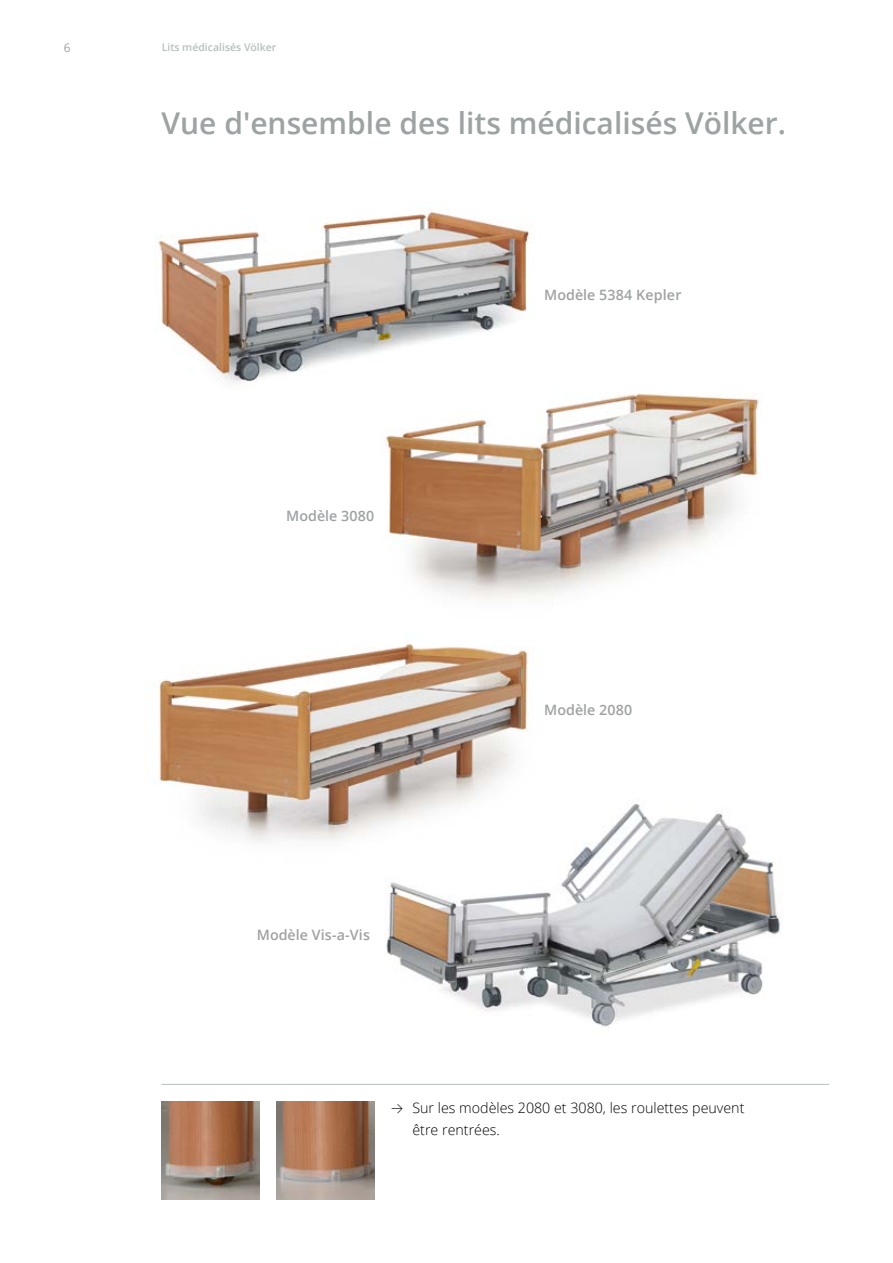
<style>
.page{position:relative;width:893px;height:1263px;background:#fff}
.page>*{position:absolute;margin:0;border:0;box-sizing:border-box;transform-origin:0 0}
.t1{font:600 30px "Open Sans";color:#9da2a2}
.t2{font:300 14.25px/22.5px "Open Sans";color:#000}
.t3{font:600 14.25px "Open Sans";color:#9da2a2}
.t4{font:12px "Open Sans";color:#9da2a2}
.t5{font:600 10.5px "Open Sans";color:#b9bebe}
.s1{font-family:"Akkurat Std"}
</style>
<div class="page">
<img style="left:385px;top:393px;width:376px;height:208px">
<img style="left:162px;top:1101px;width:97px;height:98px">
<img style="left:276px;top:1101px;width:98px;height:98px">
<img style="left:155px;top:209px;width:410px;height:196px">
<img style="left:385px;top:803px;width:395px;height:224px">
<img style="left:159px;top:642px;width:431px;height:257px">
<hr style="left:162px;top:1084px;width:667px;height:1px;background:#b9bebe">
<p class="t4" style="left:64px;top:39px;width:8px">6</p>
<p class="t5" style="left:162px;top:40px;width:116px">Lits médicalisés Völker</p>
<h1 class="t1" style="left:162px;top:102px;width:626px">Vue d'ensemble des lits médicalisés Völker.</h1>
<p class="t3" style="left:286px;top:506px;width:89px">Modèle 3080</p>
<p class="t3" style="left:544px;top:285px;width:139px">Modèle 5384 Kepler</p>
<p class="t3" style="left:544px;top:700px;width:89px">Modèle 2080</p>
<p class="t3" style="left:257px;top:925px;width:115px">Modèle Vis-a-Vis</p>
<p class="t2" style="left:412px;top:1096px;width:333px;text-indent:-21px"><span class="s1">→</span> Sur les modèles 2080 et 3080, les roulettes peuvent être rentrées.</p>
</div>
